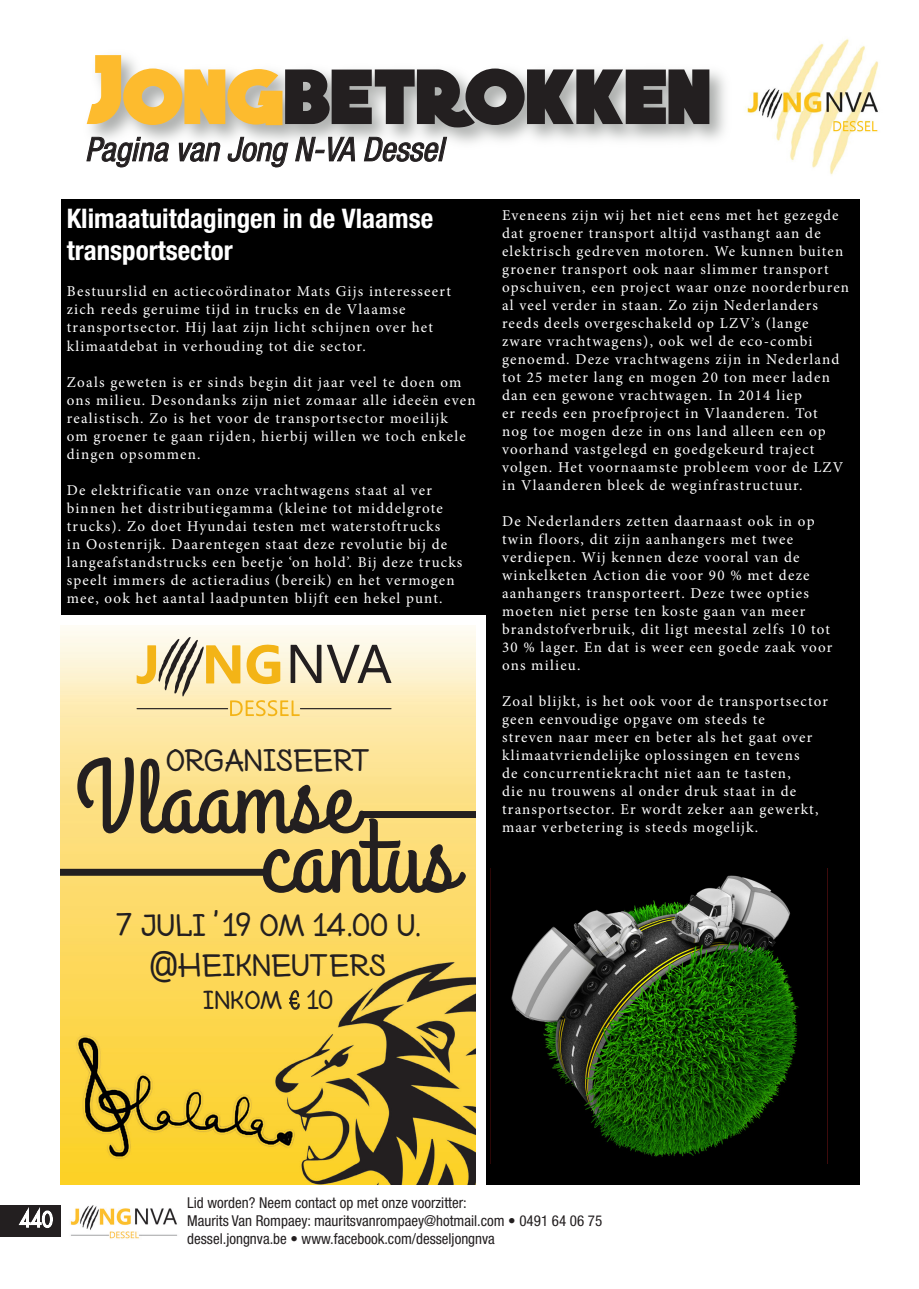
<style>
.page{position:relative;width:919px;height:1289px;background:#fff}
.page>*{position:absolute;margin:0;border:0;box-sizing:border-box;transform-origin:0 0}
.t1{font:104.4px "Grand Hotel";color:#231f20}
.t2{font:expanded 33.45px/40px "Nexa Rust Handmade";color:#231f20;text-align:center}
.t3{font:italic condensed 33px "Helvetica Neue LT Std";color:#231f20}
.t4{font:expanded 27.9px "Nexa Rust Handmade";color:#231f20}
.Titels{font:700 condensed 27px/32.4px "Helvetica Neue LT Std";color:#fff}
.gewone_tekst{font:15px/18px "Minion Pro";letter-spacing:.08em;color:#fff}
.t5{font:condensed 15px/18px "Helvetica Neue LT Std";color:#231f20}
.s1{font-family:"Give You What You Like";font-stretch:normal}
</style>
<div class="page">
<div style="left:0;top:1204px;width:61px;height:32px;background:#231f20"></div>
<svg style="left:17px;top:1204px;width:37px;height:25px"></svg>
<img style="left:70px;top:1205px;width:108px;height:34px">
<img style="left:86px;top:69px;width:639px;height:71px">
<img style="left:745px;top:38px;width:134px;height:137px">
<svg style="left:87px;top:55px;width:622px;height:113px"></svg>
<img style="left:61px;top:627px;width:414px;height:557px">
<svg style="left:136px;top:637px;width:255px;height:79px;background:#e3d2a3"></svg>
<svg style="left:289px;top:990px;width:10px;height:19px"></svg>
<div style="left:61px;top:868px;width:207px;height:7px;background:#231f20"></div>
<div style="left:363px;top:811px;width:112px;height:7px;background:#231f20"></div>
<div style="left:486px;top:199px;width:373px;height:985px;background:#000"></div>
<img style="left:490px;top:868px;width:338px;height:295px">
<div style="left:61px;top:199px;width:500px;height:415px;background:#000"></div>
<p class="t3" style="left:85px;top:130px;width:360px">Pagina van Jong N-VA Dessel</p>
<p class="Titels" style="left:67px;top:202px;width:368px">Klimaatuitdagingen in de Vlaamse transportsector</p>
<p class="gewone_tekst" style="left:67px;top:283px;width:385px">Bestuurslid en actiecoördinator Mats Gijs interesseert zich reeds geruime tijd in trucks en de Vlaamse transportsector. Hij laat zijn licht schijnen over het klimaatdebat in verhouding tot die sector.</p>
<p class="gewone_tekst" style="left:67px;top:373px;width:410px">Zoals geweten is er sinds begin dit jaar veel te doen om ons milieu. Desondanks zijn niet zomaar alle ideeën even realistisch. Zo is het voor de transportsector moeilijk<br>om groener te gaan rijden, hierbij willen we toch enkele dingen opsommen.</p>
<p class="gewone_tekst" style="left:67px;top:481px;width:397px">De elektrificatie van onze vrachtwagens staat al ver binnen het distributiegamma (kleine tot middelgrote trucks). Zo doet Hyundai testen met waterstoftrucks<br>in Oostenrijk. Daarentegen staat deze revolutie bij de langeafstandstrucks een beetje ‘on hold’. Bij deze trucks speelt immers de actieradius (bereik) en het vermogen mee, ook het aantal laadpunten blijft een hekel punt.</p>
<p class="t2" style="left:166px;top:742px;width:205px">organiseert</p>
<p class="t1" style="left:75px;top:731px;width:281px">Vlaamse</p>
<p class="t1" style="left:260px;top:791px;width:197px">cantus</p>
<p class="t2" style="left:213px;top:883px;width:7px">,</p>
<p class="t2" style="left:115px;top:907px;width:307px">7 juli 19 om 14.00 u. @Heikneuters</p>
<p class="t4" style="left:203px;top:985px;width:132px">inkom <span class="s1">€</span> 10</p>
<p class="gewone_tekst" style="left:502px;top:206px;width:348px">Eveneens zijn wij het niet eens met het gezegde dat groener transport altijd vasthangt aan de elektrisch gedreven motoren. We kunnen buiten groener transport ook naar slimmer transport opschuiven, een project waar onze noorderburen al veel verder in staan. Zo zijn Nederlanders reeds deels overgeschakeld op LZV’s (lange zware vrachtwagens), ook wel de eco-combi genoemd. Deze vrachtwagens zijn in Nederland tot 25 meter lang en mogen 20 ton meer laden dan een gewone vrachtwagen. In 2014 liep<br>er reeds een proefproject in Vlaanderen. Tot<br>nog toe mogen deze in ons land alleen een op voorhand vastgelegd en goedgekeurd traject volgen. Het voornaamste probleem voor de LZV in Vlaanderen bleek de weginfrastructuur.</p>
<p class="gewone_tekst" style="left:502px;top:512px;width:332px">De Nederlanders zetten daarnaast ook in op twin floors, dit zijn aanhangers met twee verdiepen. Wij kennen deze vooral van de winkelketen Action die voor 90 % met deze aanhangers transporteert. Deze twee opties moeten niet perse ten koste gaan van meer brandstofverbruik, dit ligt meestal zelfs 10 tot 30 % lager. En dat is weer een goede zaak voor ons milieu.</p>
<p class="gewone_tekst" style="left:502px;top:692px;width:327px">Zoal blijkt, is het ook voor de transportsector geen eenvoudige opgave om steeds te<br>streven naar meer en beter als het gaat over klimaatvriendelijke oplossingen en tevens<br>de concurrentiekracht niet aan te tasten,<br>die nu trouwens al onder druk staat in de transportsector. Er wordt zeker aan gewerkt, maar verbetering is steeds mogelijk.</p>
<p class="t5" style="left:187px;top:1193px;width:416px">Lid worden? Neem contact op met onze voorzitter:<br>Maurits Van Rompaey: mauritsvanrompaey@hotmail.com • 0491 64 06 75 dessel.jongnva.be • www.facebook.com/desseljongnva</p>
</div>
